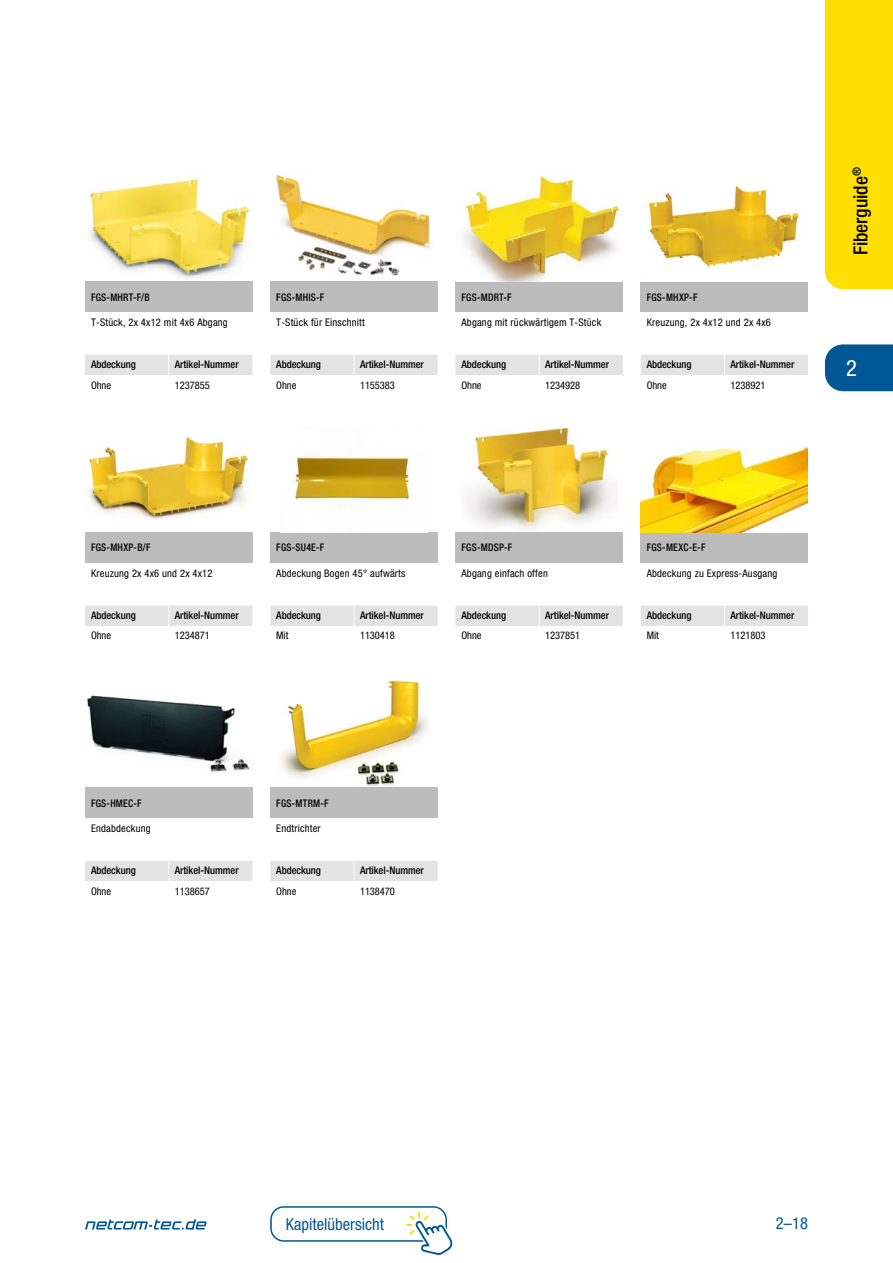
<style>
.page{position:relative;width:893px;height:1263px;background:#fff}
.page>*{position:absolute;margin:0;border:0;box-sizing:border-box;transform-origin:0 0}
.t1{font:condensed 22.5px "Helvetica Neue LT Std";color:#fff}
.t2{font:500 condensed 19.5px "Helvetica Neue LT Std";letter-spacing:-.005em;color:#000}
.t3{font:condensed 16.5px "Helvetica Neue LT Std";color:#005795}
.t4{font:condensed 10.5px "Helvetica Neue LT Std";letter-spacing:.02em;color:#000}
.t5{font:500 condensed 10.5px "Helvetica Neue LT Std";letter-spacing:-.005em;color:#000}
.t6{font:500 condensed 10.5px "Helvetica Neue LT Std";letter-spacing:-.005em;color:#000;scale:.93 1}
.t7{font:condensed 10.5px "Helvetica Neue LT Std";letter-spacing:-.005em;color:#000}
</style>
<div class="page">
<svg style="left:85px;top:1219px;width:122px;height:10px"></svg>
<div style="left:270px;top:1206px;width:177px;height:36px;border:2px solid #005795;border-radius:13px"></div>
<svg style="left:406px;top:1211px;width:47px;height:44px"></svg>
<div style="left:825px;top:0;width:68px;height:289px;background:#ffdf00"></div>
<div style="left:825px;top:344px;width:68px;height:47px;background:#005795"></div>
<div style="left:270px;top:281px;width:168px;height:31px;background:#bcbcbc"></div>
<div style="left:270px;top:355px;width:168px;height:20px;background:#e3e3e3"></div>
<img style="left:275px;top:174px;width:156px;height:102px">
<div style="left:641px;top:281px;width:167px;height:31px;background:#bcbcbc"></div>
<div style="left:641px;top:355px;width:167px;height:20px;background:#e3e3e3"></div>
<img style="left:648px;top:185px;width:152px;height:83px">
<div style="left:455px;top:532px;width:168px;height:31px;background:#bcbcbc"></div>
<div style="left:455px;top:606px;width:168px;height:20px;background:#e3e3e3"></div>
<img style="left:465px;top:425px;width:153px;height:104px">
<div style="left:85px;top:787px;width:167px;height:31px;background:#bcbcbc"></div>
<div style="left:85px;top:861px;width:167px;height:20px;background:#e3e3e3"></div>
<img style="left:87px;top:695px;width:163px;height:77px">
<div style="left:270px;top:787px;width:168px;height:31px;background:#bcbcbc"></div>
<div style="left:270px;top:861px;width:168px;height:20px;background:#e3e3e3"></div>
<img style="left:281px;top:680px;width:149px;height:107px">
<div style="left:85px;top:281px;width:167px;height:31px;background:#bcbcbc"></div>
<div style="left:85px;top:355px;width:167px;height:20px;background:#e3e3e3"></div>
<img style="left:88px;top:178px;width:164px;height:101px">
<div style="left:455px;top:281px;width:168px;height:31px;background:#bcbcbc"></div>
<div style="left:455px;top:355px;width:168px;height:20px;background:#e3e3e3"></div>
<img style="left:464px;top:174px;width:156px;height:107px">
<div style="left:85px;top:532px;width:167px;height:31px;background:#bcbcbc"></div>
<div style="left:85px;top:606px;width:167px;height:20px;background:#e3e3e3"></div>
<img style="left:85px;top:436px;width:164px;height:83px">
<div style="left:641px;top:532px;width:167px;height:31px;background:#bcbcbc"></div>
<div style="left:641px;top:606px;width:167px;height:20px;background:#e3e3e3"></div>
<img style="left:641px;top:446px;width:167px;height:86px">
<div style="left:270px;top:532px;width:168px;height:31px;background:#bcbcbc"></div>
<div style="left:270px;top:606px;width:168px;height:20px;background:#e3e3e3"></div>
<img style="left:294px;top:456px;width:116px;height:44px">
<p class="t6" style="left:91px;top:291px;width:65px">FGS-MHRT-F/B</p>
<p class="t4" style="left:91px;top:316px;width:138px">T-Stück, 2x 4x12 mit 4x6 Abgang</p>
<p class="t5" style="left:91px;top:358px;width:46px">Abdeckung</p>
<p class="t5" style="left:175px;top:358px;width:65px">Artikel-Nummer</p>
<p class="t4" style="left:91px;top:379px;width:22px">Ohne</p>
<p class="t7" style="left:175px;top:379px;width:36px">1237855</p>
<p class="t6" style="left:276px;top:291px;width:53px">FGS-MHIS-F</p>
<p class="t4" style="left:276px;top:316px;width:90px">T-Stück für Einschnitt</p>
<p class="t5" style="left:276px;top:358px;width:46px">Abdeckung</p>
<p class="t5" style="left:360px;top:358px;width:65px">Artikel-Nummer</p>
<p class="t4" style="left:276px;top:379px;width:22px">Ohne</p>
<p class="t7" style="left:360px;top:379px;width:36px">1155383</p>
<p class="t6" style="left:461px;top:291px;width:56px">FGS-MDRT-F</p>
<p class="t4" style="left:461px;top:316px;width:141px">Abgang mit rückwärtigem T-Stück</p>
<p class="t5" style="left:461px;top:358px;width:46px">Abdeckung</p>
<p class="t5" style="left:545px;top:358px;width:65px">Artikel-Nummer</p>
<p class="t4" style="left:461px;top:379px;width:22px">Ohne</p>
<p class="t7" style="left:545px;top:379px;width:36px">1234928</p>
<p class="t6" style="left:647px;top:291px;width:56px">FGS-MHXP-F</p>
<p class="t4" style="left:647px;top:316px;width:126px">Kreuzung, 2x 4x12 und 2x 4x6</p>
<p class="t5" style="left:647px;top:358px;width:46px">Abdeckung</p>
<p class="t5" style="left:730px;top:358px;width:65px">Artikel-Nummer</p>
<p class="t4" style="left:647px;top:379px;width:22px">Ohne</p>
<p class="t7" style="left:730px;top:379px;width:36px">1238921</p>
<h2 class="t2" style="left:849px;top:255px;width:89px;rotate:-90deg">Fiberguide<sup>®</sup></h2>
<h1 class="t1" style="left:846px;top:355px;width:12px">2</h1>
<p class="t6" style="left:91px;top:541px;width:66px">FGS-MHXP-B/F</p>
<p class="t4" style="left:91px;top:567px;width:123px">Kreuzung 2x 4x6 und 2x 4x12</p>
<p class="t5" style="left:91px;top:609px;width:46px">Abdeckung</p>
<p class="t5" style="left:175px;top:609px;width:65px">Artikel-Nummer</p>
<p class="t4" style="left:91px;top:630px;width:22px">Ohne</p>
<p class="t7" style="left:175px;top:630px;width:36px">1234871</p>
<p class="t6" style="left:276px;top:541px;width:53px">FGS-SU4E-F</p>
<p class="t4" style="left:276px;top:567px;width:131px">Abdeckung Bogen 45° aufwärts</p>
<p class="t5" style="left:276px;top:609px;width:46px">Abdeckung</p>
<p class="t5" style="left:360px;top:609px;width:65px">Artikel-Nummer</p>
<p class="t4" style="left:276px;top:630px;width:14px">Mit</p>
<p class="t7" style="left:360px;top:630px;width:36px">1130418</p>
<p class="t6" style="left:461px;top:541px;width:56px">FGS-MDSP-F</p>
<p class="t4" style="left:461px;top:567px;width:88px">Abgang einfach offen</p>
<p class="t5" style="left:461px;top:609px;width:46px">Abdeckung</p>
<p class="t5" style="left:545px;top:609px;width:65px">Artikel-Nummer</p>
<p class="t4" style="left:461px;top:630px;width:22px">Ohne</p>
<p class="t7" style="left:545px;top:630px;width:36px">1237851</p>
<p class="t6" style="left:647px;top:541px;width:65px">FGS-MEXC-E-F</p>
<p class="t4" style="left:647px;top:567px;width:132px">Abdeckung zu Express-Ausgang</p>
<p class="t5" style="left:647px;top:609px;width:46px">Abdeckung</p>
<p class="t5" style="left:730px;top:609px;width:65px">Artikel-Nummer</p>
<p class="t4" style="left:647px;top:630px;width:14px">Mit</p>
<p class="t7" style="left:730px;top:630px;width:36px">1121803</p>
<p class="t6" style="left:91px;top:797px;width:56px">FGS-HMEC-F</p>
<p class="t4" style="left:91px;top:822px;width:61px">Endabdeckung</p>
<p class="t5" style="left:91px;top:864px;width:46px">Abdeckung</p>
<p class="t5" style="left:175px;top:864px;width:65px">Artikel-Nummer</p>
<p class="t4" style="left:91px;top:885px;width:22px">Ohne</p>
<p class="t7" style="left:175px;top:885px;width:36px">1138657</p>
<p class="t6" style="left:276px;top:797px;width:58px">FGS-MTRM-F</p>
<p class="t4" style="left:276px;top:822px;width:46px">Endtrichter</p>
<p class="t5" style="left:276px;top:864px;width:46px">Abdeckung</p>
<p class="t5" style="left:360px;top:864px;width:65px">Artikel-Nummer</p>
<p class="t4" style="left:276px;top:885px;width:22px">Ohne</p>
<p class="t7" style="left:360px;top:885px;width:36px">1138470</p>
<h3 class="t3" style="left:286px;top:1214px;width:100px">Kapitelübersicht</h3>
<h3 class="t3" style="left:776px;top:1213px;width:34px">2–18</h3>
</div>
